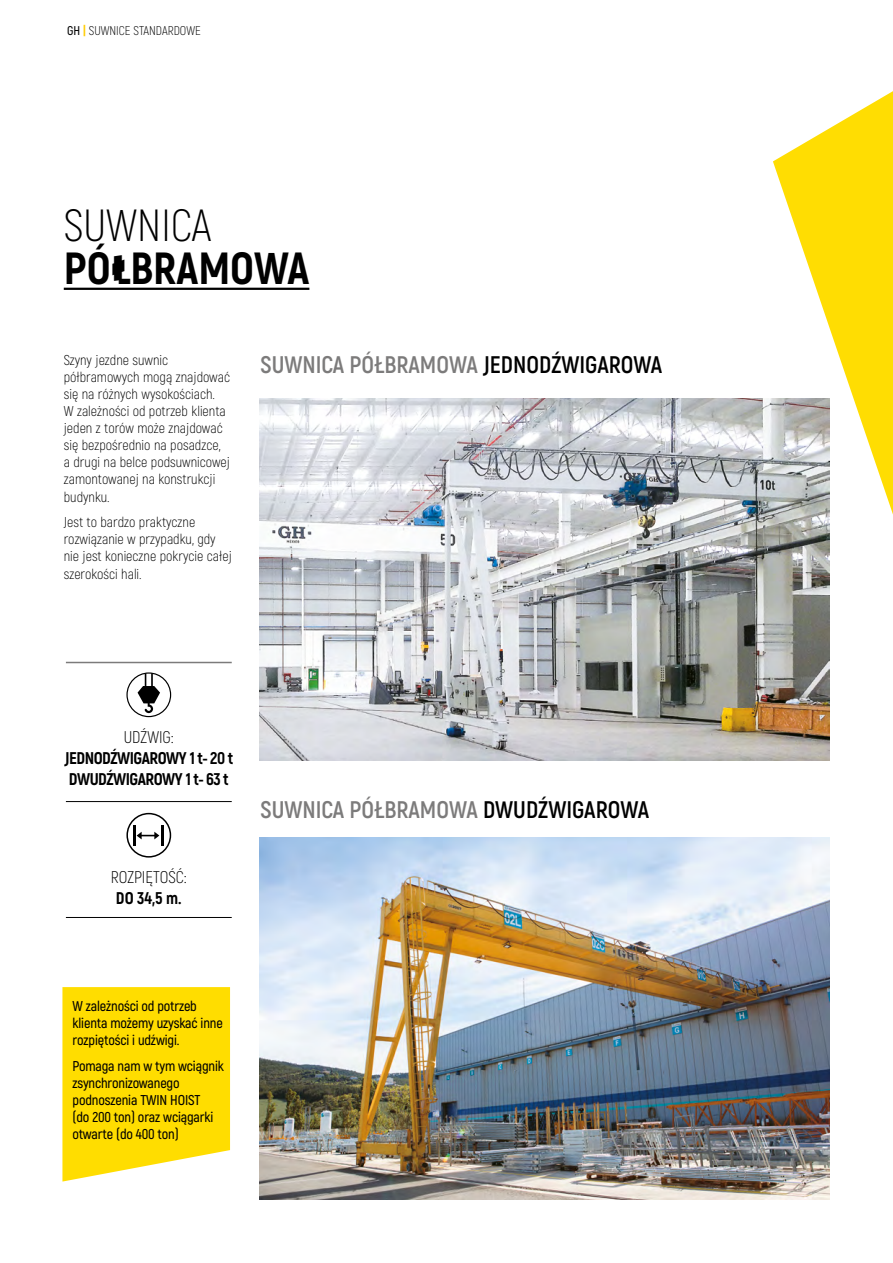
<style>
.page{position:relative;width:893px;height:1263px;background:#fff}
.page>*{position:absolute;margin:0;border:0;box-sizing:border-box;transform-origin:0 0}
.t1{font:800 45px "Akrobat";color:#000}
.t2{font:300 45px "Akrobat";color:#000}
.t3{font:700 24px "Akrobat";color:#7c7b7b}
.t4{font:800 16.95px/21px "Akrobat";letter-spacing:-.03em;color:#000}
.t5{font:300 16.95px "Akrobat";color:#000}
.t6{font:300 14.25px/17.1px "Akrobat";color:#000}
.t7{font:600 14.25px/17.1px "Akrobat";letter-spacing:-.01em;color:#000}
.t8{font:300 12.6px "Akrobat";color:#000}
.s1{font-weight:600}
.s2{font-weight:800;color:#fc0}
.s3{color:#000}
</style>
<div class="page">
<svg style="left:773px;top:91px;width:120px;height:451px;fill:#ffdd02"></svg>
<img style="left:260px;top:399px;width:569px;height:361px">
<hr style="left:64px;top:288px;width:245px;height:2px;background:#000">
<div style="left:126px;top:672px;width:45px;height:45px;border:1px solid #000;border-radius:50%"></div>
<svg style="left:138px;top:673px;width:22px;height:40px"></svg>
<hr style="left:66px;top:662px;width:166px;height:1px;background:#7c7b7b">
<hr style="left:66px;top:801px;width:166px;height:1px;background:#000">
<hr style="left:66px;top:917px;width:166px;height:1px;background:#000">
<div style="left:126px;top:813px;width:45px;height:44px;border:2px solid #000;border-radius:50%"></div>
<hr style="left:133px;top:825px;width:3px;height:20px;background:#000">
<hr style="left:161px;top:825px;width:3px;height:20px;background:#000">
<svg style="left:137px;top:832px;width:22px;height:7px"></svg>
<img style="left:260px;top:838px;width:569px;height:361px">
<svg style="left:62px;top:987px;width:168px;height:194px;background:#ffe018"></svg>
<p class="t8" style="left:67px;top:23px;width:135px"><span class="s1">GH</span> <span class="s2">|</span> SUWNICE STANDARDOWE</p>
<h1 class="t2" style="left:64px;top:199px;width:149px">SUWNICA</h1>
<h1 class="t1" style="left:64px;top:240px;width:247px">PÓŁBRAMOWA</h1>
<p class="t6" style="left:64px;top:351px;width:168px">Szyny jezdne suwnic półbramowych mogą znajdować się na różnych wysokościach.<br>W zależności od potrzeb klienta jeden z torów może znajdować się bezpośrednio na posadzce, a drugi na belce podsuwnicowej zamontowanej na konstrukcji budynku.</p>
<p class="t6" style="left:64px;top:514px;width:170px">Jest to bardzo praktyczne rozwiązanie w przypadku, gdy nie jest konieczne pokrycie całej szerokości hali.</p>
<h2 class="t3" style="left:261px;top:350px;width:403px">SUWNICA PÓŁBRAMOWA <span class="s3">JEDNODŹWIGAROWA</span></h2>
<p class="t5" style="left:124px;top:727px;width:52px">UDŹWIG:</p>
<p class="t4" style="left:64px;top:747px;width:170px">JEDNODŹWIGAROWY 1 t- 20 t<br>DWUDŹWIGAROWY 1 t- 63 t</p>
<p class="t5" style="left:111px;top:867px;width:78px">ROZPIĘTOŚĆ:</p>
<p class="t4" style="left:116px;top:887px;width:67px">DO 34,5 m.</p>
<h2 class="t3" style="left:261px;top:794px;width:390px">SUWNICA PÓŁBRAMOWA <span class="s3">DWUDŹWIGAROWA</span></h2>
<p class="t7" style="left:73px;top:997px;width:152px">W zależności od potrzeb klienta możemy uzyskać inne rozpiętości i udźwigi.</p>
<p class="t7" style="left:73px;top:1057px;width:153px">Pomaga nam w tym wciągnik zsynchronizowanego podnoszenia TWIN HOIST<br>(do 200 ton) oraz wciągarki otwarte (do 400 ton)</p>
</div>
